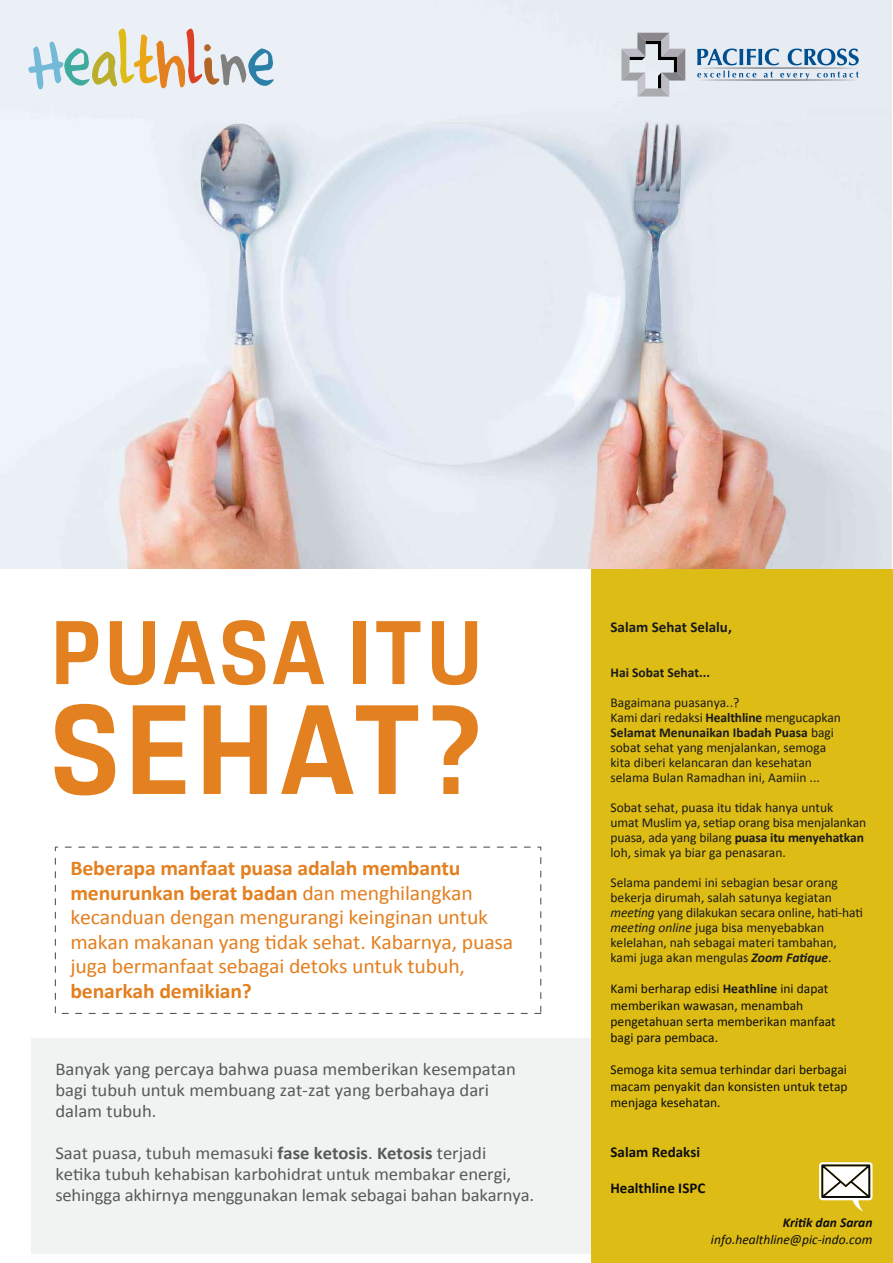
<style>
.page{position:relative;width:893px;height:1263px;background:#fff}
.page>*{position:absolute;margin:0;border:0;box-sizing:border-box;transform-origin:0 0}
.t1{font:700 124.5px "Porsche Next";letter-spacing:.05em;color:#e38020}
.t2{font:700 88.35px "Porsche Next";letter-spacing:.05em;color:#e38020}
.t3{font:21px/24.5px "Calibri";letter-spacing:-.01em;color:#e38020;scale:1.04 1}
.t4{font:700 21px "Calibri";letter-spacing:-.01em;color:#e38020;scale:1.04 1}
.t5{font:18px/21px "Calibri";color:#58595b;scale:1.04 1}
.t6{font:700 15px "Calibri";color:#0d0d0d}
.t7{font:700 15px "Calibri";color:#1a1a1a}
.t8{font:13.5px/15px "Calibri";color:#1a1a1a}
.t9{font:13.5px/16.2px "Calibri";color:#0d0d0d}
.t10{font:italic 13.5px "Calibri";color:#0d0d0d}
.t11{font:700 13.5px "Calibri";color:#1a1a1a}
.t12{font:italic 700 13.5px "Calibri";color:#0d0d0d}
.s1{font-weight:700}
.s2{font-style:italic}
.s3{font-weight:700;font-style:italic}
.s4{font-weight:700;color:#1a1a1a}
</style>
<div class="page">
<img style="left:0;top:0;width:892px;height:569px">
<svg style="left:697px;top:49px;width:162px;height:32px"></svg>
<svg style="left:621px;top:33px;width:64px;height:63px"></svg>
<svg style="left:28px;top:28px;width:246px;height:61px"></svg>
<div style="left:31px;top:1038px;width:831px;height:216px;background:#f1f2f2"></div>
<div style="left:591px;top:570px;width:302px;height:693px;background:#ddbc15"></div>
<svg style="left:819px;top:1162px;width:53px;height:49px"></svg>
<div style="left:55px;top:846px;width:486px;height:168px;border:1px dashed #58595b"></div>
<h2 class="t2" style="left:51px;top:594px;width:433px">PUASA ITU</h2>
<h1 class="t1" style="left:51px;top:667px;width:431px">SEHAT?</h1>
<h3 class="t3" style="left:70px;top:856px;width:427px"><span class="s1">Beberapa manfaat puasa adalah membantu menurunkan berat badan</span> dan menghilangkan kecanduan dengan mengurangi keinginan untuk makan makanan yang tidak sehat. Kabarnya, puasa juga bermanfaat sebagai detoks untuk tubuh,</h3>
<h3 class="t4" style="left:70px;top:977px;width:176px">benarkah demikian?</h3>
<h3 class="t5" style="left:55px;top:1058px;width:444px">Banyak yang percaya bahwa puasa memberikan kesempatan bagi tubuh untuk membuang zat-zat yang berbahaya dari dalam tubuh.</h3>
<h3 class="t5" style="left:55px;top:1142px;width:462px">Saat puasa, tubuh memasuki <span class="s1">fase ketosis</span>. <span class="s1">Ketosis</span> terjadi ketika tubuh kehabisan karbohidrat untuk membakar energi, sehingga akhirnya menggunakan lemak sebagai bahan bakarnya.</h3>
<p class="t7" style="left:610px;top:618px;width:123px">Salam Sehat Selalu,</p>
<p class="t11" style="left:610px;top:664px;width:101px">Hai Sobat Sehat...</p>
<p class="t8" style="left:610px;top:695px;width:232px">Bagaimana puasanya..?<br>Kami dari redaksi <span class="s1">Healthline</span> mengucapkan <span class="s1">Selamat Menunaikan Ibadah Puasa</span> bagi sobat sehat yang menjalankan, semoga kita diberi kelancaran dan kesehatan selama Bulan Ramadhan ini, Aamiin ...</p>
<p class="t8" style="left:610px;top:800px;width:257px">Sobat sehat, puasa itu tidak hanya untuk<br>umat Muslim ya, setiap orang bisa menjalankan puasa, ada yang bilang <span class="s1">puasa itu menyehatkan </span>loh, simak ya biar ga penasaran.</p>
<p class="t8" style="left:610px;top:875px;width:254px">Selama pandemi ini sebagian besar orang bekerja dirumah, salah satunya kegiatan <span class="s2">meeting</span> yang dilakukan secara online, hati-hati <span class="s2">meeting online</span> juga bisa menyebabkan kelelahan, nah sebagai materi tambahan, kami juga akan mengulas <span class="s3">Zoom Fatique</span>.</p>
<p class="t9" style="left:610px;top:981px;width:227px">Kami berharap edisi <span class="s4">Heathline</span> ini dapat memberikan wawasan, menambah pengetahuan serta memberikan manfaat bagi para pembaca.</p>
<p class="t9" style="left:610px;top:1062px;width:239px;text-align:justify">Semoga kita semua terhindar dari berbagai macam penyakit dan konsisten untuk tetap menjaga kesehatan.</p>
<p class="t6" style="left:610px;top:1143px;width:91px">Salam Redaksi</p>
<p class="t6" style="left:610px;top:1179px;width:96px">Healthline ISPC</p>
<p class="t12" style="left:783px;top:1214px;width:91px">Kritik dan Saran</p>
<p class="t10" style="left:711px;top:1230px;width:163px">info.healthline@pic-indo.com</p>
</div>
